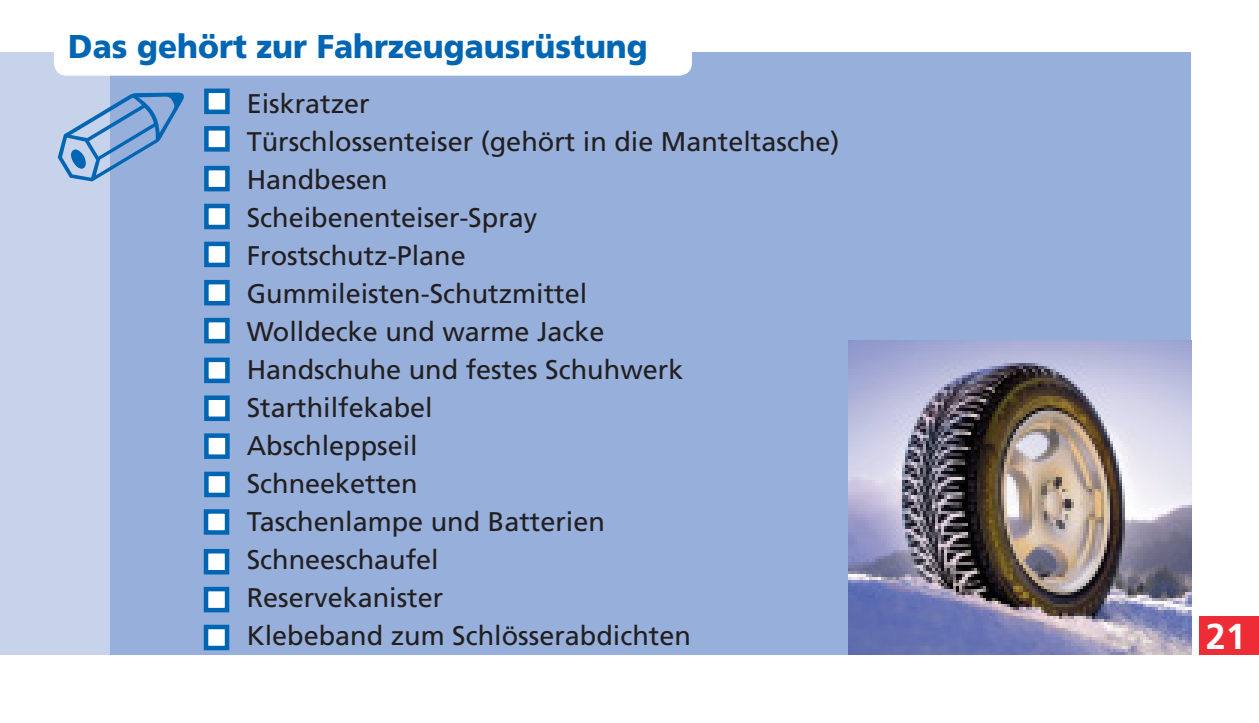
<style>
.page{position:relative;width:1259px;height:723px;background:#fff}
.page>*{position:absolute;margin:0;border:0;box-sizing:border-box;transform-origin:0 0}
.t1{font:700 36px "Frutiger";color:#fff}
.t2{font:900 33px "Frutiger";color:#0066b3;scale:.95 1}
.t3{font:27px/38.1px "Frutiger";color:#231f20}
</style>
<div class="page">
<div style="left:1199px;top:617px;width:60px;height:38px;background:#ee2c36"></div>
<div style="left:0;top:53px;width:1191px;height:602px;background:#c7d2eb"></div>
<div style="left:111px;top:53px;width:1080px;height:602px;background:#96afdb"></div>
<div style="left:54px;top:26px;width:638px;height:50px;background:#fff;border-radius:13px"></div>
<img style="left:848px;top:340px;width:343px;height:315px">
<div style="left:206px;top:91px;width:21px;height:21px;background:#fff"></div>
<div style="left:204px;top:89px;width:26px;height:25px;border:4px solid #0066b3"></div>
<div style="left:206px;top:128px;width:21px;height:21px;background:#fff"></div>
<div style="left:204px;top:126px;width:26px;height:26px;border:4px solid #0066b3"></div>
<div style="left:206px;top:168px;width:21px;height:21px;background:#fff"></div>
<div style="left:204px;top:166px;width:26px;height:25px;border:4px solid #0066b3"></div>
<div style="left:206px;top:206px;width:21px;height:21px;background:#fff"></div>
<div style="left:204px;top:204px;width:26px;height:25px;border:4px solid #0066b3"></div>
<div style="left:206px;top:244px;width:21px;height:21px;background:#fff"></div>
<div style="left:204px;top:242px;width:26px;height:25px;border:4px solid #0066b3"></div>
<div style="left:206px;top:282px;width:21px;height:21px;background:#fff"></div>
<div style="left:204px;top:280px;width:26px;height:25px;border:4px solid #0066b3"></div>
<div style="left:206px;top:320px;width:21px;height:21px;background:#fff"></div>
<div style="left:204px;top:318px;width:26px;height:25px;border:4px solid #0066b3"></div>
<div style="left:206px;top:360px;width:21px;height:21px;background:#fff"></div>
<div style="left:204px;top:358px;width:26px;height:25px;border:4px solid #0066b3"></div>
<div style="left:206px;top:398px;width:21px;height:21px;background:#fff"></div>
<div style="left:204px;top:395px;width:26px;height:26px;border:4px solid #0066b3"></div>
<div style="left:206px;top:436px;width:21px;height:21px;background:#fff"></div>
<div style="left:204px;top:433px;width:26px;height:26px;border:4px solid #0066b3"></div>
<div style="left:206px;top:474px;width:21px;height:21px;background:#fff"></div>
<div style="left:204px;top:472px;width:26px;height:25px;border:4px solid #0066b3"></div>
<div style="left:206px;top:511px;width:21px;height:21px;background:#fff"></div>
<div style="left:204px;top:509px;width:25px;height:26px;border:4px solid #0066b3"></div>
<div style="left:206px;top:551px;width:21px;height:21px;background:#fff"></div>
<div style="left:204px;top:549px;width:25px;height:25px;border:4px solid #0066b3"></div>
<div style="left:206px;top:589px;width:21px;height:21px;background:#fff"></div>
<div style="left:204px;top:587px;width:25px;height:25px;border:4px solid #0066b3"></div>
<div style="left:206px;top:627px;width:21px;height:21px;background:#fff"></div>
<div style="left:204px;top:625px;width:25px;height:25px;border:4px solid #0066b3"></div>
<svg style="left:110px;top:92px;width:1px;height:89px"></svg>
<p class="t2" style="left:68px;top:33px;width:611px">Das gehört zur Fahrzeugausrüstung</p>
<p class="t3" style="left:247px;top:86px;width:594px">Eiskratzer<br>Türschlossenteiser (gehört in die Manteltasche)<br>Handbesen<br>Scheibenenteiser-Spray<br>Frostschutz-Plane<br>Gummileisten-Schutzmittel<br>Wolldecke und warme Jacke<br>Handschuhe und festes Schuhwerk<br>Starthilfekabel<br>Abschleppseil<br>Schneeketten<br>Taschenlampe und Batterien<br>Schneeschaufel<br>Reservekanister<br>Klebeband zum Schlösserabdichten</p>
<p class="t1" style="left:1205px;top:622px;width:42px">21</p>
</div>
